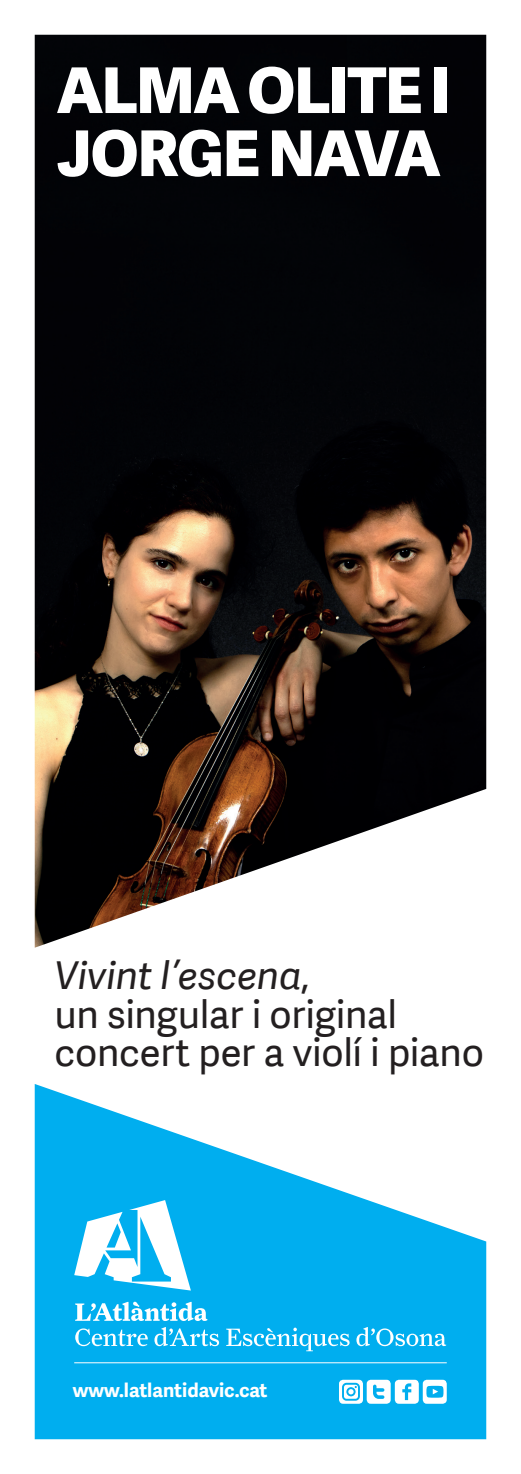
<style>
.page{position:relative;width:521px;height:1474px;background:#fff}
.page>*{position:absolute;margin:0;border:0;box-sizing:border-box;transform-origin:0 0}
.t1{font:800 63px/63px "Adelle Sans";letter-spacing:-.015em;color:#fff}
.t2{font:38.5px/38.5px "Adelle Sans";letter-spacing:-.01em;color:#231f20}
.t3{font:700 19.25px "Adelle Sans";color:#fff}
.s1{font-style:italic}
</style>
<div class="page">
<img style="left:35px;top:35px;width:451px;height:912px">
<svg style="left:35px;top:1084px;width:451px;height:355px;fill:#00aeef"></svg>
<svg style="left:75px;top:1301px;width:132px;height:19px"></svg>
<svg style="left:75px;top:1328px;width:73px;height:18px"></svg>
<svg style="left:154px;top:1326px;width:65px;height:20px"></svg>
<svg style="left:226px;top:1327px;width:123px;height:24px;background:#39c0f2"></svg>
<svg style="left:356px;top:1326px;width:90px;height:20px;background:#41c2f2"></svg>
<svg style="left:74px;top:1200px;width:117px;height:90px"></svg>
<hr style="left:74px;top:1362px;width:373px;height:1px;background:#fff">
<svg style="left:339px;top:1379px;width:108px;height:24px"></svg>
<h1 class="t1" style="left:57px;top:60px;width:395px">ALMA OLITE I<br>JORGE NAVA</h1>
<p class="t2" style="left:55px;top:956px;width:431px"><span class="s1">Vivint l’escena</span>,<br>un singular i original concert per a violí i piano</p>
<p class="t3" style="left:73px;top:1378px;width:196px">www.latlantidavic.cat</p>
</div>
